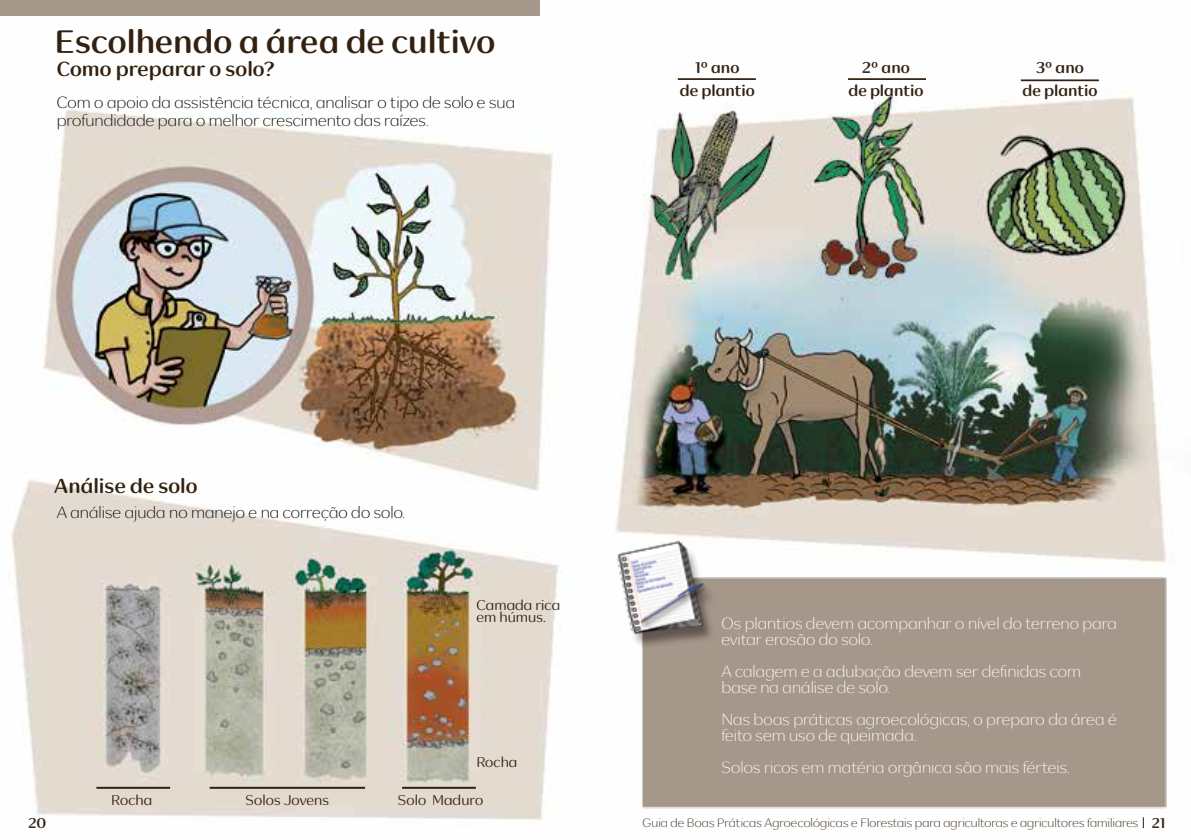
<style>
.page{position:relative;width:1191px;height:840px;background:#fff}
.page>*{position:absolute;margin:0;border:0;box-sizing:border-box;transform-origin:0 0}
.t1{font:700 32px "Natura Sans";color:#322110}
.t2{font:700 20px "Natura Sans";color:#322110}
.t3{font:300 16px/16px "Natura Sans";color:#fff}
.t4{font:300 16px/18px "Natura Sans";color:#000}
.t5{font:700 15.4px/23px "Natura Sans";color:#322110;text-align:center}
.t6{font:14px/12px "Natura Sans";color:#322110}
.t7{font:700 14px "Natura Sans";color:#322110}
.t8{font:300 12px "Natura Sans";color:#322110}
.s1{font-weight:700;font-size:14px}
</style>
<div class="page">
<img style="left:11px;top:78px;width:1153px;height:742px">
<hr style="left:678px;top:78px;width:78px;height:2px;background:#322110">
<hr style="left:848px;top:78px;width:78px;height:2px;background:#322110">
<hr style="left:1020px;top:79px;width:78px;height:2px;background:#322110">
<hr style="left:96px;top:786px;width:74px;height:2px;background:#322110">
<hr style="left:402px;top:786px;width:74px;height:2px;background:#322110">
<hr style="left:210px;top:786px;width:155px;height:2px;background:#322110">
<img style="left:592px;top:531px;width:575px;height:298px">
<div style="left:0;top:0;width:540px;height:16px;background:#a5978a"></div>
<h1 class="t1" style="left:55px;top:23px;width:442px">Escolhendo a área de cultivo</h1>
<p class="t2" style="left:57px;top:57px;width:219px">Como preparar o solo?</p>
<p class="t4" style="left:57px;top:93px;width:460px">Com o apoio da assistência técnica, analisar o tipo de solo e sua profundidade para o melhor crescimento das raízes.</p>
<p class="t5" style="left:680px;top:56px;width:77px">1º ano<br>de plantio</p>
<p class="t5" style="left:848px;top:56px;width:77px">2º ano<br>de plantio</p>
<p class="t5" style="left:1022px;top:56px;width:77px">3º ano<br>de plantio</p>
<p class="t2" style="left:55px;top:473px;width:144px">Análise de solo</p>
<p class="t4" style="left:57px;top:503px;width:350px">A análise ajuda no manejo e na correção do solo.</p>
<p class="t6" style="left:476px;top:599px;width:85px">Camada rica em húmus.</p>
<p class="t6" style="left:476px;top:755px;width:43px">Rocha</p>
<p class="t6" style="left:111px;top:793px;width:43px">Rocha</p>
<p class="t6" style="left:246px;top:793px;width:85px">Solos Jovens</p>
<p class="t6" style="left:398px;top:793px;width:87px">Solo Maduro</p>
<p class="t3" style="left:721px;top:614px;width:397px">Os plantios devem acompanhar o nível do terreno para evitar erosão do solo.</p>
<p class="t3" style="left:721px;top:662px;width:361px">A calagem e a adubação devem ser definidas com base na análise de solo.</p>
<p class="t3" style="left:721px;top:710px;width:397px">Nas boas práticas agroecológicas, o preparo da área é feito sem uso de queimada.</p>
<p class="t3" style="left:721px;top:758px;width:350px">Solos ricos em matéria orgânica são mais férteis.</p>
<p class="t7" style="left:28px;top:814px;width:19px">20</p>
<p class="t8" style="left:642px;top:815px;width:524px">Guia de Boas Práticas Agroecológicas e Florestais para agricultoras e agricultores familiares <span class="s1">21</span></p>
</div>
